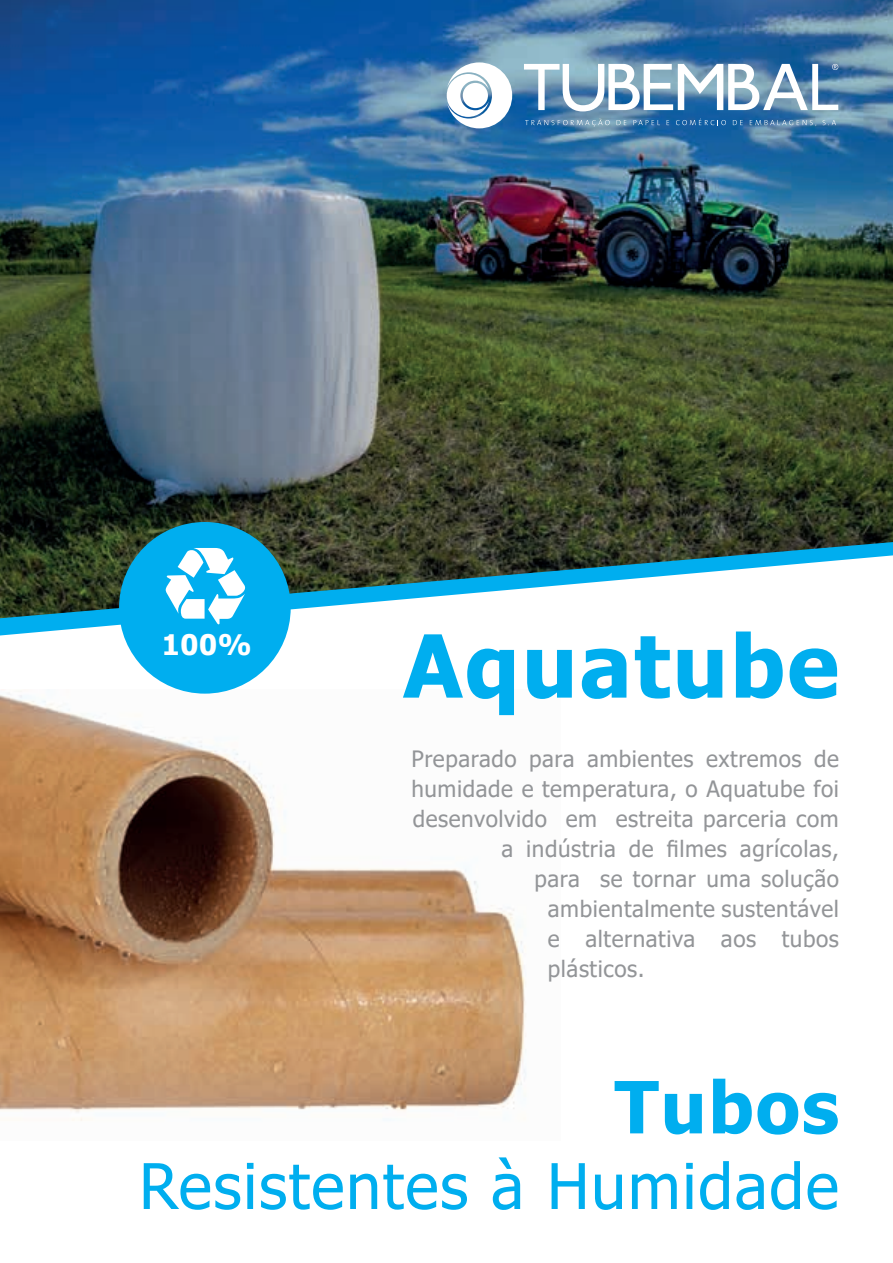
<style>
.page{position:relative;width:893px;height:1263px;background:#fff}
.page>*{position:absolute;margin:0;border:0;box-sizing:border-box;transform-origin:0 0}
.t1{font:700 87px "Tahoma";letter-spacing:.025em;color:#00aeef}
.t2{font:700 72px "Tahoma";letter-spacing:.025em;color:#00aeef}
.t3{font:63px "Tahoma";letter-spacing:.025em;color:#00aeef}
.t4{font:700 28.2px "Tahoma";color:#fff}
.t5{font:22.5px "Tahoma";letter-spacing:.025em;color:#939598}
</style>
<div class="page">
<img style="left:0;top:690px;width:526px;height:431px">
<img style="left:0;top:0;width:893px;height:618px">
<div style="left:119px;top:522px;width:172px;height:172px;background:#00aeef;border-radius:50%"></div>
<svg style="left:166px;top:548px;width:79px;height:76px"></svg>
<svg style="left:447px;top:62px;width:65px;height:66px"></svg>
<div style="left:463px;top:83px;width:25px;height:25px;background:#fff;border-radius:50%"></div>
<svg style="left:525px;top:119px;width:85px;height:8px"></svg>
<svg style="left:617px;top:120px;width:9px;height:5px"></svg>
<svg style="left:633px;top:120px;width:27px;height:5px"></svg>
<svg style="left:676px;top:118px;width:50px;height:7px"></svg>
<svg style="left:733px;top:120px;width:10px;height:5px"></svg>
<svg style="left:750px;top:120px;width:66px;height:6px"></svg>
<svg style="left:823px;top:120px;width:13px;height:5px"></svg>
<svg style="left:524px;top:64px;width:314px;height:47px"></svg>
<p class="t4" style="left:162px;top:625px;width:91px">100%</p>
<h1 class="t1" style="left:403px;top:605px;width:437px">Aquatube</h1>
<p class="t5" style="left:411px;top:743px;width:429px">Preparado para ambientes extremos de</p>
<p class="t5" style="left:411px;top:773px;width:429px">humidade e temperatura, o Aquatube foi</p>
<p class="t5" style="left:413px;top:803px;width:427px">desenvolvido em estreita parceria com</p>
<p class="t5" style="left:501px;top:833px;width:339px">a indústria de filmes agrícolas,</p>
<p class="t5" style="left:534px;top:863px;width:306px">para se tornar uma solução</p>
<p class="t5" style="left:548px;top:893px;width:292px">ambientalmente sustentável</p>
<p class="t5" style="left:548px;top:923px;width:292px">e alternativa aos tubos</p>
<p class="t5" style="left:548px;top:953px;width:98px">plásticos.</p>
<h2 class="t2" style="left:615px;top:1057px;width:226px">Tubos</h2>
<h3 class="t3" style="left:139px;top:1144px;width:701px">Resistentes à Humidade</h3>
</div>
